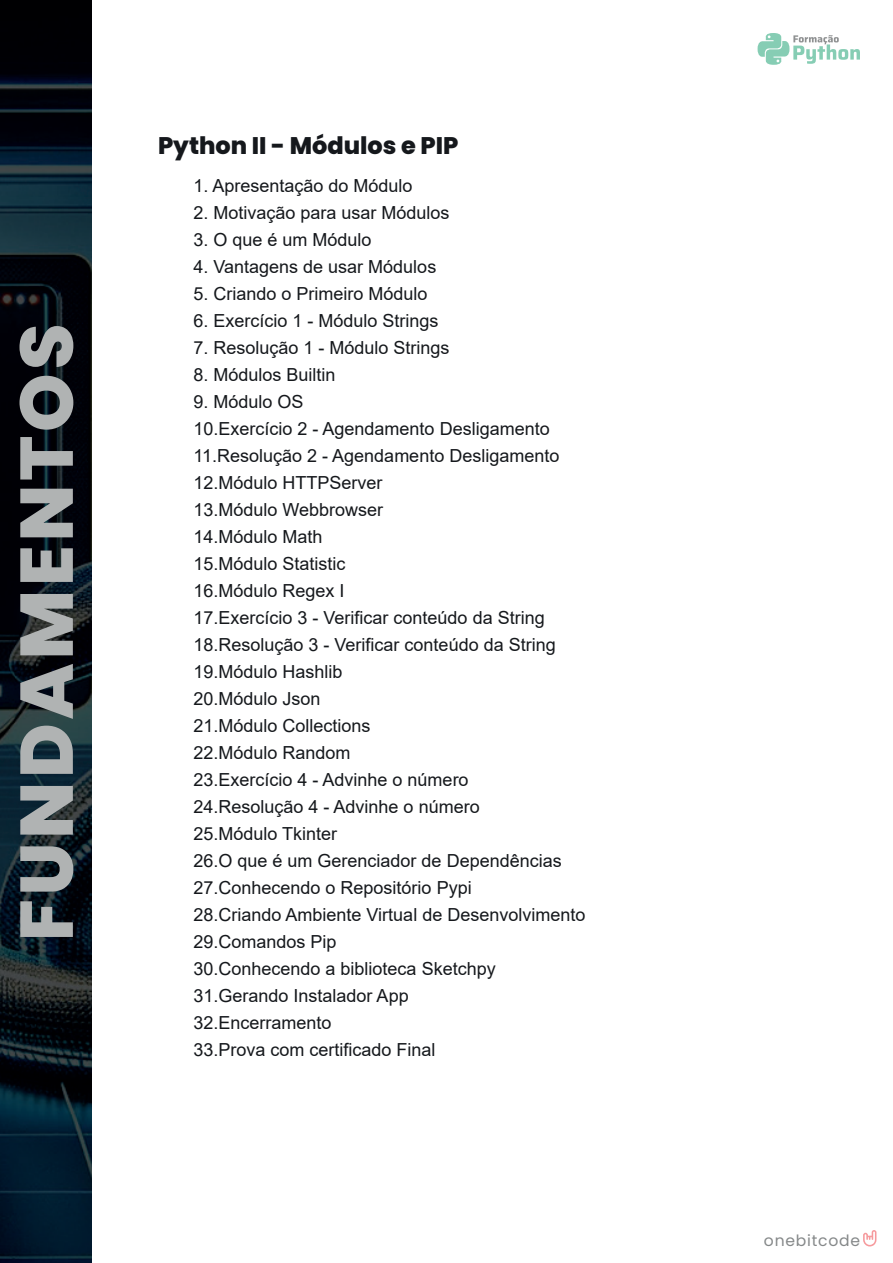
<style>
.page{position:relative;width:893px;height:1263px;background:#fff}
.page>*{position:absolute;margin:0;border:0;box-sizing:border-box;transform-origin:0 0}
.t1{font:800 24px "Poppins";color:#15181c}
.t2{font:18px/27px "Arial";color:#15181c}
.t3{font:15.6px "Poppins";letter-spacing:.05em;color:#858889}
</style>
<div class="page">
<img style="left:0;top:0;width:92px;height:1263px">
<svg style="left:758px;top:33px;width:102px;height:32px"></svg>
<svg style="left:863px;top:1230px;width:13px;height:16px"></svg>
<svg style="left:20px;top:901px;width:53px;height:36px"></svg>
<svg style="left:20px;top:846px;width:53px;height:46px"></svg>
<svg style="left:20px;top:786px;width:53px;height:49px"></svg>
<svg style="left:20px;top:726px;width:53px;height:48px"></svg>
<svg style="left:20px;top:664px;width:53px;height:55px"></svg>
<svg style="left:20px;top:594px;width:53px;height:61px"></svg>
<svg style="left:20px;top:548px;width:53px;height:34px"></svg>
<svg style="left:20px;top:489px;width:53px;height:48px"></svg>
<svg style="left:20px;top:437px;width:53px;height:42px"></svg>
<svg style="left:20px;top:376px;width:53px;height:54px"></svg>
<svg style="left:20px;top:326px;width:53px;height:41px"></svg>
<h1 class="t1" style="left:158px;top:132px;width:302px">Python II - Módulos e PIP</h1>
<p class="t2" style="left:194px;top:172px;width:221px">1. Apresentação do Módulo</p>
<p class="t2" style="left:194px;top:199px;width:258px">2. Motivação para usar Módulos</p>
<p class="t2" style="left:194px;top:226px;width:180px">3. O que é um Módulo</p>
<p class="t2" style="left:194px;top:253px;width:244px">4. Vantagens de usar Módulos</p>
<p class="t2" style="left:194px;top:280px;width:236px">5. Criando o Primeiro Módulo</p>
<p class="t2" style="left:194px;top:307px;width:247px">6. Exercício 1 - Módulo Strings</p>
<p class="t2" style="left:194px;top:334px;width:258px">7. Resolução 1 - Módulo Strings</p>
<p class="t2" style="left:194px;top:361px;width:144px">8. Módulos Builtin</p>
<p class="t2" style="left:194px;top:388px;width:393px">9. Módulo OS<br>10.Exercício 2 - Agendamento Desligamento<br>11.Resolução 2 - Agendamento Desligamento<br>12.Módulo HTTPServer<br>13.Módulo Webbrowser<br>14.Módulo Math<br>15.Módulo Statistic<br>16.Módulo Regex I<br>17.Exercício 3 - Verificar conteúdo da String<br>18.Resolução 3 - Verificar conteúdo da String<br>19.Módulo Hashlib<br>20.Módulo Json<br>21.Módulo Collections<br>22.Módulo Random<br>23.Exercício 4 - Advinhe o número<br>24.Resolução 4 - Advinhe o número<br>25.Módulo Tkinter<br>26.O que é um Gerenciador de Dependências<br>27.Conhecendo o Repositório Pypi<br>28.Criando Ambiente Virtual de Desenvolvimento<br>29.Comandos Pip<br>30.Conhecendo a biblioteca Sketchpy<br>31.Gerando Instalador App<br>32.Encerramento<br>33.Prova com certificado Final</p>
<p class="t3" style="left:764px;top:1232px;width:98px">onebitcode</p>
</div>
